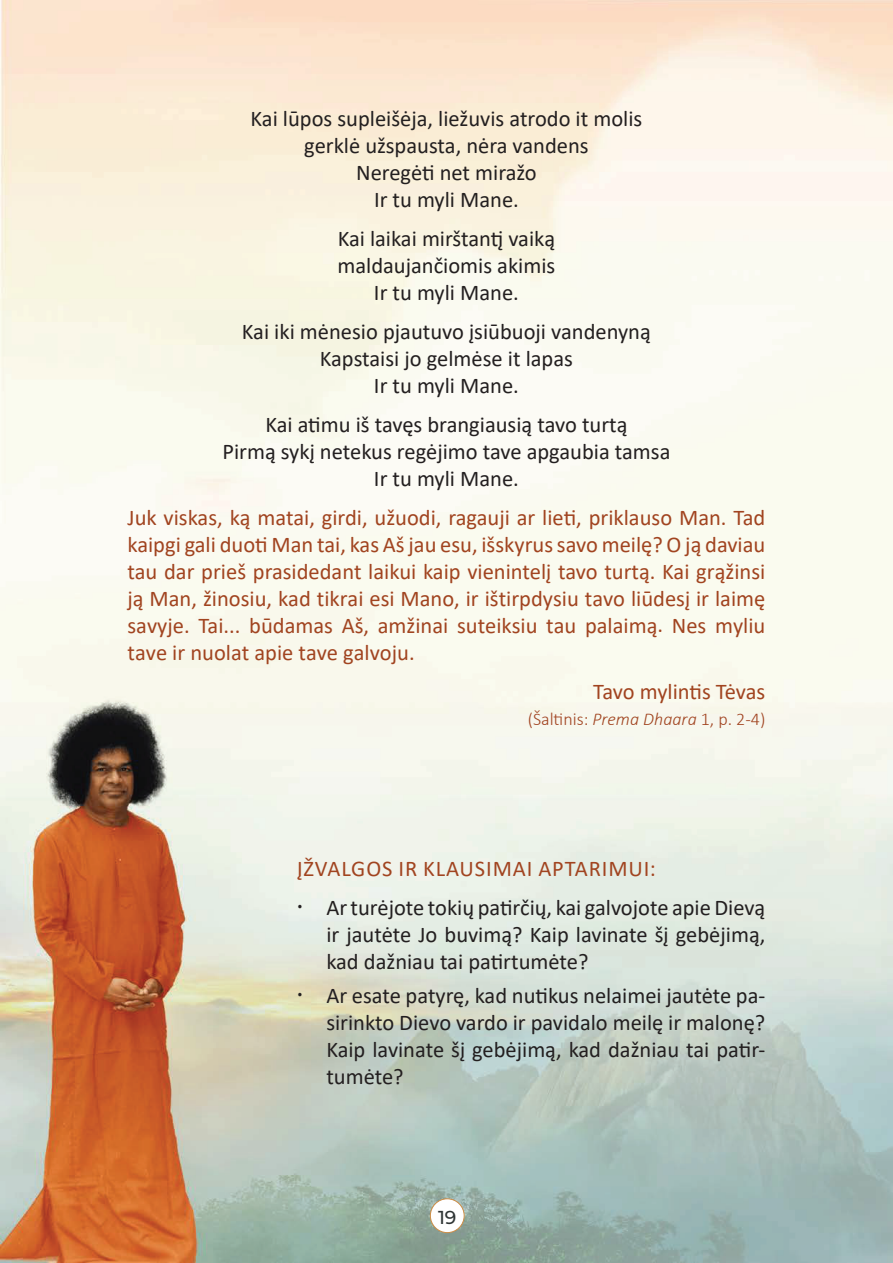
<style>
.page{position:relative;width:893px;height:1263px;background:#fff}
.page>*{position:absolute;margin:0;border:0;box-sizing:border-box;transform-origin:0 0}
.t1{font:22.5px/27px "Calibri";color:#231f20;text-align:center}
.t2{font:22.5px/27px "Calibri";color:#a14420;text-align:justify}
.t3{font:22.5px "Calibri";letter-spacing:.04em;color:#a14420}
.t4{font:500 18.75px "Montserrat";color:#2e3434}
.t5{font:300 18px "Calibri";color:#a14420}
.s1{font-style:italic}
</style>
<div class="page">
<img style="left:0;top:0;width:893px;height:1263px">
<div style="left:430px;top:1199px;width:34px;height:33px;background:#fff;border-radius:50%"></div>
<div style="left:430px;top:1198px;width:34px;height:35px;border:1px solid #ce8d45;border-radius:50%"></div>
<svg style="left:298px;top:905px;width:4px;height:3px"></svg>
<svg style="left:298px;top:993px;width:4px;height:4px"></svg>
<p class="t1" style="left:251px;top:105px;width:393px">Kai lūpos supleišėja, liežuvis atrodo it molis gerklė užspausta, nėra vandens<br>Neregėti net miražo<br>Ir tu myli Mane.</p>
<p class="t1" style="left:337px;top:225px;width:219px">Kai laikai mirštantį vaiką maldaujančiomis akimis<br>Ir tu myli Mane.</p>
<p class="t1" style="left:242px;top:318px;width:410px">Kai iki mėnesio pjautuvo įsiūbuoji vandenyną<br>Kapstaisi jo gelmėse it lapas<br>Ir tu myli Mane.</p>
<p class="t1" style="left:222px;top:411px;width:450px">Kai atimu iš tavęs brangiausią tavo turtą<br>Pirmą sykį netekus regėjimo tave apgaubia tamsa<br>Ir tu myli Mane.</p>
<p class="t2" style="left:128px;top:504px;width:639px">Juk viskas, ką matai, girdi, užuodi, ragauji ar lieti, priklauso Man. Tad kaipgi gali duoti Man tai, kas Aš jau esu, išskyrus savo meilę? O ją daviau tau dar prieš prasidedant laikui kaip vienintelį tavo turtą. Kai grąžinsi ją Man, žinosiu, kad tikrai esi Mano, ir ištirpdysiu tavo liūdesį ir laimę savyje. Tai... būdamas Aš, amžinai suteiksiu tau palaimą. Nes myliu tave ir nuolat apie tave galvoju.</p>
<p class="t2" style="left:593px;top:678px;width:174px">Tavo mylintis Tėvas</p>
<p class="t5" style="left:528px;top:708px;width:239px">(Šaltinis: <span class="s1">Prema Dhaara</span> 1, p. 2-4)</p>
<p class="t3" style="left:297px;top:853px;width:360px">ĮŽVALGOS IR KLAUSIMAI APTARIMUI:</p>
<p class="t1" style="left:326px;top:893px;width:441px;text-align:justify">Ar turėjote tokių patirčių, kai galvojote apie Dievą ir jautėte Jo buvimą? Kaip lavinate šį gebėjimą, kad dažniau tai patirtumėte?</p>
<p class="t1" style="left:326px;top:982px;width:441px;text-align:justify">Ar esate patyrę, kad nutikus nelaimei jautėte pa&shy;sirinkto Dievo vardo ir pavidalo meilę ir malonę?<br>Kaip lavinate šį gebėjimą, kad dažniau tai patir&shy;tumėte?</p>
<p class="t4" style="left:438px;top:1204px;width:20px">19</p>
</div>
